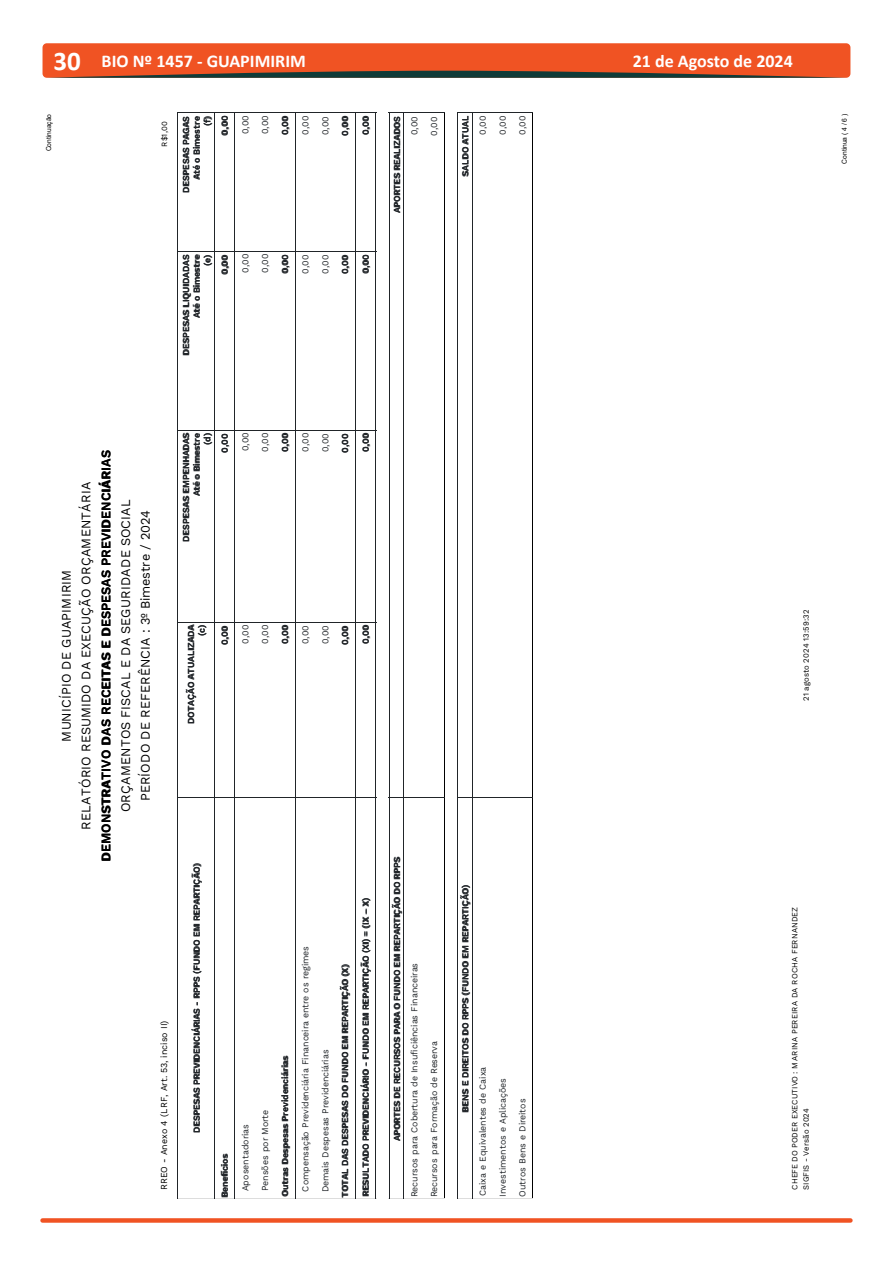
<style>
.page{position:relative;width:893px;height:1263px;background:#fff}
.page>*{position:absolute;margin:0;border:0;box-sizing:border-box;transform-origin:0 0}
.t1{font:18.9px/19.8px "Work Sans";letter-spacing:.015em;color:#000;text-align:center}
.t2{font:700 18px "Calibri";color:#fff}
.t3{font:600 13.2px/10.6px "Work Sans";letter-spacing:-.01em;color:#212529;text-align:right}
.t4{font:13.2px "Work Sans";letter-spacing:.005em;color:#212529}
.t5{font:13.2px "Work Sans";letter-spacing:-.015em;color:#000}
.t6{font:13.2px "Work Sans";letter-spacing:-.015em;color:#212529}
.t7{font:11.55px/11.6px "Work Sans";letter-spacing:.01em;color:#000}
.t8{font:6.9px "Arial";color:#000}
.s1{font-size:27px}
.s2{font-weight:600}
</style>
<div class="page">
<hr style="left:177px;top:1198px;width:38px;height:1px;background:#ddd">
<svg style="left:214px;top:1198px;width:162px;height:1px"></svg>
<hr style="left:177px;top:797px;width:1px;height:401px;background:#212529">
<hr style="left:177px;top:622px;width:1px;height:176px;background:#212529">
<hr style="left:177px;top:797px;width:38px;height:1px;background:#212529">
<hr style="left:177px;top:430px;width:1px;height:193px;background:#212529">
<hr style="left:177px;top:622px;width:38px;height:1px;background:#212529">
<hr style="left:177px;top:251px;width:1px;height:179px;background:#212529">
<hr style="left:177px;top:430px;width:38px;height:1px;background:#212529">
<hr style="left:177px;top:113px;width:1px;height:139px;background:#212529">
<hr style="left:177px;top:251px;width:38px;height:1px;background:#212529">
<hr style="left:177px;top:113px;width:38px;height:1px;background:#212529">
<hr style="left:214px;top:797px;width:1px;height:401px;background:#212529">
<hr style="left:214px;top:622px;width:1px;height:176px;background:#212529">
<hr style="left:214px;top:430px;width:1px;height:193px;background:#212529">
<hr style="left:214px;top:251px;width:1px;height:179px;background:#212529">
<hr style="left:214px;top:113px;width:1px;height:139px;background:#212529">
<hr style="left:234px;top:797px;width:1px;height:401px;background:#212529">
<hr style="left:234px;top:622px;width:1px;height:176px;background:#212529">
<hr style="left:234px;top:430px;width:1px;height:193px;background:#212529">
<hr style="left:234px;top:251px;width:1px;height:179px;background:#212529">
<hr style="left:234px;top:113px;width:1px;height:139px;background:#212529">
<hr style="left:295px;top:797px;width:1px;height:401px;background:#212529">
<hr style="left:295px;top:622px;width:1px;height:176px;background:#212529">
<hr style="left:295px;top:430px;width:1px;height:193px;background:#212529">
<hr style="left:295px;top:251px;width:1px;height:179px;background:#212529">
<hr style="left:295px;top:113px;width:1px;height:139px;background:#212529">
<hr style="left:355px;top:797px;width:1px;height:401px;background:#212529">
<hr style="left:375px;top:797px;width:1px;height:401px;background:#212529">
<hr style="left:355px;top:622px;width:1px;height:176px;background:#212529">
<hr style="left:375px;top:622px;width:1px;height:176px;background:#212529">
<svg style="left:215px;top:797px;width:160px;height:1px"></svg>
<hr style="left:355px;top:430px;width:1px;height:193px;background:#212529">
<hr style="left:375px;top:430px;width:1px;height:193px;background:#212529">
<svg style="left:215px;top:622px;width:160px;height:1px"></svg>
<hr style="left:355px;top:251px;width:1px;height:179px;background:#212529">
<hr style="left:375px;top:251px;width:1px;height:179px;background:#212529">
<svg style="left:215px;top:430px;width:160px;height:1px"></svg>
<hr style="left:355px;top:113px;width:1px;height:139px;background:#212529">
<hr style="left:375px;top:113px;width:1px;height:139px;background:#212529">
<svg style="left:215px;top:251px;width:160px;height:1px"></svg>
<hr style="left:444px;top:797px;width:1px;height:401px;background:#000">
<hr style="left:444px;top:113px;width:1px;height:685px;background:#000">
<svg style="left:389px;top:1198px;width:56px;height:1px"></svg>
<hr style="left:389px;top:797px;width:1px;height:401px;background:#212529">
<hr style="left:389px;top:113px;width:1px;height:685px;background:#212529">
<hr style="left:403px;top:797px;width:1px;height:401px;background:#212529">
<hr style="left:403px;top:113px;width:1px;height:685px;background:#212529">
<svg style="left:390px;top:797px;width:55px;height:1px"></svg>
<hr style="left:532px;top:797px;width:1px;height:401px;background:#000">
<hr style="left:532px;top:113px;width:1px;height:685px;background:#000">
<svg style="left:457px;top:1198px;width:76px;height:1px"></svg>
<hr style="left:457px;top:797px;width:1px;height:401px;background:#212529">
<hr style="left:457px;top:113px;width:1px;height:685px;background:#212529">
<hr style="left:472px;top:797px;width:1px;height:401px;background:#212529">
<hr style="left:472px;top:113px;width:1px;height:685px;background:#212529">
<svg style="left:458px;top:797px;width:75px;height:1px"></svg>
<div style="left:43px;top:43px;width:807px;height:35px;background:#f05323;border-radius:4px"></div>
<svg style="left:46px;top:71px;width:800px;height:7px"></svg>
<div style="left:43px;top:1218px;width:807px;height:5px;background:#f05323"></div>
<h2 class="t2" style="left:54px;top:48px;width:254px"><span class="s1">30</span> BIO Nº 1457 - GUAPIMIRIM</h2>
<h2 class="t2" style="left:633px;top:48px;width:162px">21 de Agosto de 2024</h2>
<p class="t8" style="left:44px;top:151px;width:39px;rotate:-90deg">Continuação</p>
<p class="t8" style="left:840px;top:164px;width:51px;rotate:-90deg">Continua ( 4 / 6 )</p>
<p class="t3" style="left:219px;top:135px;width:21px;rotate:-90deg">0,00</p>
<p class="t4" style="left:240px;top:134px;width:21px;rotate:-90deg">0,00</p>
<p class="t3" style="left:340px;top:136px;width:22px;rotate:-90deg">0,00</p>
<p class="t4" style="left:260px;top:134px;width:21px;rotate:-90deg">0,00</p>
<p class="t3" style="left:280px;top:135px;width:21px;rotate:-90deg">0,00</p>
<p class="t3" style="left:360px;top:135px;width:21px;rotate:-90deg">0,00</p>
<p class="t4" style="left:478px;top:135px;width:21px;rotate:-90deg">0,00</p>
<p class="t4" style="left:497px;top:135px;width:21px;rotate:-90deg">0,00</p>
<p class="t4" style="left:517px;top:135px;width:21px;rotate:-90deg">0,00</p>
<p class="t3" style="left:460px;top:177px;width:62px;rotate:-90deg">SALDO ATUAL</p>
<p class="t4" style="left:300px;top:135px;width:21px;rotate:-90deg">0,00</p>
<p class="t4" style="left:320px;top:135px;width:21px;rotate:-90deg">0,00</p>
<p class="t3" style="left:181px;top:193px;width:79px;rotate:-90deg">DESPESAS PAGAS<br>Até o Bimestre<br>(f)</p>
<p class="t3" style="left:392px;top:213px;width:98px;rotate:-90deg">APORTES REALIZADOS</p>
<p class="t4" style="left:409px;top:135px;width:21px;rotate:-90deg">0,00</p>
<p class="t4" style="left:429px;top:136px;width:21px;rotate:-90deg">0,00</p>
<p class="t7" style="left:159px;top:147px;width:27px;rotate:-90deg">R$1,00</p>
<p class="t3" style="left:181px;top:356px;width:103px;rotate:-90deg">DESPESAS LIQUIDADAS<br>Até o Bimestre<br>(e)</p>
<p class="t3" style="left:219px;top:274px;width:21px;rotate:-90deg">0,00</p>
<p class="t4" style="left:240px;top:273px;width:21px;rotate:-90deg">0,00</p>
<p class="t4" style="left:260px;top:273px;width:21px;rotate:-90deg">0,00</p>
<p class="t3" style="left:280px;top:273px;width:21px;rotate:-90deg">0,00</p>
<p class="t4" style="left:300px;top:273px;width:21px;rotate:-90deg">0,00</p>
<p class="t4" style="left:320px;top:274px;width:21px;rotate:-90deg">0,00</p>
<p class="t3" style="left:340px;top:274px;width:21px;rotate:-90deg">0,00</p>
<p class="t3" style="left:360px;top:273px;width:21px;rotate:-90deg">0,00</p>
<p class="t1" style="left:56px;top:862px;width:413px;rotate:-90deg">MUNICÍPIO DE GUAPIMIRIM<br>RELATÓRIO RESUMIDO DA EXECUÇÃO ORÇAMENTÁRIA <span class="s2">DEMONSTRATIVO DAS RECEITAS E DESPESAS PREVIDENCIÁRIAS </span>ORÇAMENTOS FISCAL E DA SEGURIDADE SOCIAL<br>PERÍODO DE REFERÊNCIA : 3º Bimestre / 2024</p>
<p class="t5" style="left:159px;top:1190px;width:170px;rotate:-90deg">RREO - Anexo 4 (LRF, Art. 53, inciso II)</p>
<p class="t3" style="left:181px;top:542px;width:111px;rotate:-90deg">DESPESAS EMPENHADAS<br>Até o Bimestre<br>(d)</p>
<p class="t3" style="left:219px;top:453px;width:21px;rotate:-90deg">0,00</p>
<p class="t4" style="left:240px;top:451px;width:21px;rotate:-90deg">0,00</p>
<p class="t4" style="left:260px;top:451px;width:21px;rotate:-90deg">0,00</p>
<p class="t3" style="left:280px;top:452px;width:21px;rotate:-90deg">0,00</p>
<p class="t4" style="left:300px;top:452px;width:21px;rotate:-90deg">0,00</p>
<p class="t4" style="left:320px;top:452px;width:21px;rotate:-90deg">0,00</p>
<p class="t3" style="left:340px;top:453px;width:21px;rotate:-90deg">0,00</p>
<p class="t3" style="left:360px;top:452px;width:21px;rotate:-90deg">0,00</p>
<p class="t3" style="left:186px;top:724px;width:101px;rotate:-90deg">DOTAÇÃO ATUALIZADA (c)</p>
<p class="t3" style="left:219px;top:645px;width:21px;rotate:-90deg">0,00</p>
<p class="t4" style="left:240px;top:643px;width:21px;rotate:-90deg">0,00</p>
<p class="t4" style="left:260px;top:644px;width:21px;rotate:-90deg">0,00</p>
<p class="t3" style="left:280px;top:644px;width:21px;rotate:-90deg">0,00</p>
<p class="t4" style="left:300px;top:644px;width:21px;rotate:-90deg">0,00</p>
<p class="t4" style="left:320px;top:644px;width:21px;rotate:-90deg">0,00</p>
<p class="t3" style="left:340px;top:645px;width:21px;rotate:-90deg">0,00</p>
<p class="t3" style="left:360px;top:644px;width:21px;rotate:-90deg">0,00</p>
<p class="t3" style="left:191px;top:1133px;width:271px;rotate:-90deg">DESPESAS PREVIDENCIÁRIAS - RPPS (FUNDO EM REPARTIÇÃO)</p>
<p class="t3" style="left:219px;top:1198px;width:45px;rotate:-90deg">Benefícios</p>
<p class="t4" style="left:240px;top:1191px;width:69px;rotate:-90deg">Aposentadorias</p>
<p class="t4" style="left:260px;top:1191px;width:83px;rotate:-90deg">Pensões por Morte</p>
<p class="t3" style="left:280px;top:1197px;width:142px;rotate:-90deg">Outras Despesas Previdenciárias</p>
<p class="t4" style="left:300px;top:1192px;width:247px;rotate:-90deg">Compensação Previdenciária Financeira entre os regimes</p>
<p class="t4" style="left:320px;top:1192px;width:144px;rotate:-90deg">Demais Despesas Previdenciárias</p>
<p class="t3" style="left:340px;top:1197px;width:235px;rotate:-90deg">TOTAL DAS DESPESAS DO FUNDO EM REPARTIÇÃO (X)</p>
<p class="t3" style="left:360px;top:1197px;width:300px;rotate:-90deg">RESULTADO PREVIDENCIÁRIO - FUNDO EM REPARTIÇÃO (XI) = (IX – X)</p>
<p class="t3" style="left:392px;top:1141px;width:286px;rotate:-90deg">APORTES DE RECURSOS PARA O FUNDO EM REPARTIÇÃO DO RPPS</p>
<p class="t4" style="left:409px;top:1197px;width:236px;rotate:-90deg">Recursos para Cobertura de Insuficiências Financeiras</p>
<p class="t6" style="left:429px;top:1197px;width:158px;rotate:-90deg">Recursos para Formação de Reserva</p>
<p class="t3" style="left:460px;top:1112px;width:228px;rotate:-90deg">BENS E DIREITOS DO RPPS (FUNDO EM REPARTIÇÃO)</p>
<p class="t4" style="left:478px;top:1196px;width:131px;rotate:-90deg">Caixa e Equivalentes de Caixa</p>
<p class="t4" style="left:497px;top:1196px;width:120px;rotate:-90deg">Investimentos e Aplicações</p>
<p class="t4" style="left:517px;top:1196px;width:100px;rotate:-90deg">Outros Bens e Direitos</p>
<p class="t7" style="left:800px;top:701px;width:93px;rotate:-90deg">21 agosto 2024 13:59:32</p>
<p class="t7" style="left:789px;top:1190px;width:284px;rotate:-90deg">CHEFE DO PODER EXECUTIVO : MARINA PEREIRA DA ROCHA FERNANDEZ<br>SIGFIS - Versão 2024</p>
</div>
